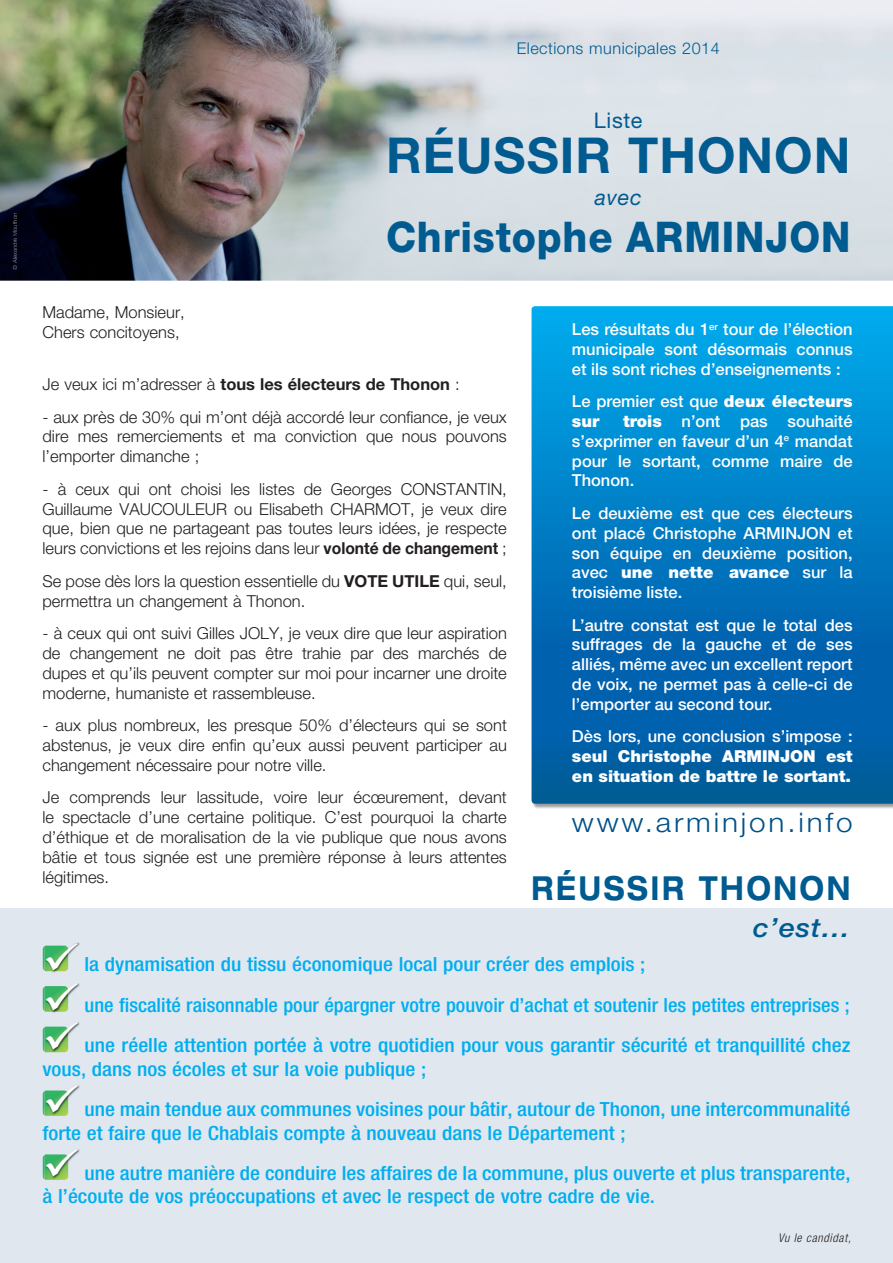
<style>
.page{position:relative;width:893px;height:1263px;background:#fff}
.page>*{position:absolute;margin:0;border:0;box-sizing:border-box;transform-origin:0 0}
.t1{font:700 49.5px "Helvetica Neue LT Std";letter-spacing:.02em;color:#005b90}
.t2{font:800 42.3px "Helvetica Neue LT Std";letter-spacing:.02em;color:#005b90;scale:.93 1}
.t3{font:700 expanded 33.15px "Helvetica Neue LT Std";letter-spacing:.11em;color:#005b90;scale:.77 1}
.t4{font:300 27px "Helvetica Neue LT Std";letter-spacing:.095em;color:#005089;scale:1.1 1}
.t5{font:italic 500 26.4px "Helvetica Neue LT Std";color:#005b90;scale:1.09 1}
.t6{font:21.6px "Helvetica Neue LT Std";letter-spacing:.03em;color:#005b90}
.t7{font:italic 21.6px "Helvetica Neue LT Std";color:#005b90}
.t8{font:500 condensed 19.5px/23.4px "Helvetica Neue LT Std";color:#00aeef;scale:1.1 1}
.t9{font:500 condensed 19.5px "Helvetica Neue LT Std";color:#00aeef;scale:1.05 1}
.t10{font:300 16.5px/19.8px "Helvetica Neue LT Std";color:#231f20;text-align:justify}
.t11{font:500 16.5px/19.8px "Helvetica Neue LT Std";color:#fff;text-align:justify}
.t12{font:900 16.5px/19.8px "Helvetica Neue LT Std";color:#fff}
.t13{font:700 16.5px "Helvetica Neue LT Std";color:#231f20}
.t14{font:300 16.2px "Helvetica Neue LT Std";letter-spacing:.03em;color:#005b90}
.t15{font:italic 300 condensed 12px "Helvetica Neue LT Std";letter-spacing:.06em;color:#231f20}
.t16{font:300 6px "Helvetica Neue LT Std";color:#a5a3aa}
.s1{color:#a4a1a9}
.s2{color:#a6a3ac}
.s3{color:#a5a2ad}
.s4{font-weight:300}
.s5{font-weight:700}
.s6{font-weight:500}
.s7{font-weight:900}
.s8{color:#fff}
</style>
<div class="page">
<div style="left:0;top:909px;width:893px;height:354px;background:#e0e7ef"></div>
<img style="left:0;top:0;width:893px;height:281px">
<svg style="left:531px;top:306px;width:362px;height:498px;background:#007bc1"></svg>
<img style="left:13px;top:213px;width:4px;height:56px">
<svg style="left:43px;top:946px;width:2px;height:25px"></svg>
<img style="left:45px;top:942px;width:35px;height:31px">
<img style="left:45px;top:945px;width:23px;height:26px">
<svg style="left:43px;top:986px;width:2px;height:25px"></svg>
<img style="left:53px;top:983px;width:27px;height:30px">
<img style="left:45px;top:986px;width:23px;height:26px">
<svg style="left:43px;top:1027px;width:2px;height:25px"></svg>
<img style="left:68px;top:1022px;width:12px;height:27px">
<img style="left:45px;top:1026px;width:23px;height:26px">
<svg style="left:43px;top:1091px;width:24px;height:25px"></svg>
<img style="left:68px;top:1085px;width:12px;height:28px">
<img style="left:45px;top:1090px;width:23px;height:25px">
<svg style="left:43px;top:1155px;width:24px;height:25px"></svg>
<img style="left:68px;top:1149px;width:12px;height:28px">
<img style="left:45px;top:1154px;width:23px;height:25px">
<p class="t16" style="left:13px;top:270px;width:58px;rotate:-90deg"><span class="s1">© Alex</span><span class="s2">andre</span> Moutho<span class="s3">n</span></p>
<p class="t14" style="left:517px;top:42px;width:204px">Elections municipales 2014</p>
<h3 class="t6" style="left:594px;top:112px;width:50px">Liste</h3>
<h1 class="t1" style="left:386px;top:137px;width:466px">RÉUSSIR THONON</h1>
<h3 class="t7" style="left:595px;top:189px;width:48px">avec</h3>
<h2 class="t2" style="left:386px;top:221px;width:501px">Christophe ARMINJON</h2>
<p class="t10" style="left:43px;top:304px;width:144px">Madame, Monsieur,<br>Chers concitoyens,</p>
<p class="t13" style="left:43px;top:378px;width:419px"><span class="s4">Je veux ici m’adresser à</span> tous les électeurs de Thonon <span class="s4">:</span></p>
<p class="t10" style="left:43px;top:408px;width:466px">- aux près de 30% qui m’ont déjà accordé leur confiance, je veux dire mes remerciements et ma conviction que nous pouvons l’emporter dimanche ;</p>
<p class="t10" style="left:43px;top:480px;width:466px">- à ceux qui ont choisi les listes de Georges CONSTANTIN, Guillaume VAUCOULEUR ou Elisabeth CHARMOT, je veux dire que, bien que ne partageant pas toutes leurs idées, je respecte leurs convictions et les rejoins dans leur <span class="s5">volonté de changement</span> ;</p>
<p class="t10" style="left:43px;top:572px;width:466px">Se pose dès lors la question essentielle du <span class="s5">VOTE UTILE</span> qui, seul, permettra un changement à Thonon.</p>
<p class="t10" style="left:43px;top:625px;width:466px">- à ceux qui ont suivi Gilles JOLY, je veux dire que leur aspiration de changement ne doit pas être trahie par des marchés de dupes et qu’ils peuvent compter sur moi pour incarner une droite moderne, humaniste et rassembleuse.</p>
<p class="t10" style="left:43px;top:717px;width:466px">- aux plus nombreux, les presque 50% d’électeurs qui se sont abstenus, je veux dire enfin qu’eux aussi peuvent participer au changement nécessaire pour notre ville.</p>
<p class="t10" style="left:43px;top:789px;width:466px">Je comprends leur lassitude, voire leur écœurement, devant le spectacle d’une certaine politique. C’est pourquoi la charte d’éthique et de moralisation de la vie publique que nous avons bâtie et tous signée est une première réponse à leurs attentes légitimes.</p>
<p class="t11" style="left:572px;top:320px;width:282px">Les résultats du 1<sup>er</sup> tour de l’élection municipale sont désormais connus et ils sont riches d’enseignements :</p>
<p class="t12" style="left:572px;top:393px;width:282px"><span class="s6">Le premier est que</span> deux électeurs sur</p>
<p class="t11" style="left:572px;top:412px;width:282px;text-indent:51px"><span class="s7">trois</span> n’ont pas souhaité s’exprimer en faveur d’un 4<sup>e</sup> mandat pour le sortant, comme maire de Thonon.</p>
<p class="t11" style="left:572px;top:504px;width:282px">Le deuxième est que ces électeurs ont placé Christophe ARMINJON et son équipe en deuxième position, avec <span class="s7">une nette avance</span> sur la troisième liste.</p>
<p class="t11" style="left:572px;top:616px;width:282px">L’autre constat est que le total des suffrages de la gauche et de ses alliés, même avec un excellent report de voix, ne permet pas à celle-ci de l’emporter au second tour.</p>
<p class="t11" style="left:572px;top:728px;width:282px">Dès lors, une conclusion s’impose :</p>
<p class="t12" style="left:572px;top:748px;width:282px">seul Christophe ARMINJON est en situation de battre le sortant.</p>
<h3 class="t4" style="left:572px;top:812px;width:257px">www.arminjon.info</h3>
<h3 class="t3" style="left:531px;top:876px;width:416px">RÉUSSIR THONON</h3>
<h3 class="t5" style="left:753px;top:918px;width:91px">c’est…</h3>
<p class="t8" style="left:43px;top:954px;width:550px"><span class="s8">✓</span> la dynamisation du tissu économique local pour créer des emplois ;</p>
<p class="t9" style="left:43px;top:998px;width:770px"><span class="s8">✓</span> une fiscalité raisonnable pour épargner votre pouvoir d’achat et soutenir les petites entreprises ;</p>
<p class="t8" style="left:43px;top:1035px;width:736px"><span class="s8">✓</span> une réelle attention portée à votre quotidien pour vous garantir sécurité et tranquillité chez vous, dans nos écoles et sur la voie publique ;</p>
<p class="t8" style="left:43px;top:1099px;width:736px"><span class="s8">✓</span> une main tendue aux communes voisines pour bâtir, autour de Thonon, une intercommunalité forte et faire que le Chablais compte à nouveau dans le Département ;</p>
<p class="t8" style="left:43px;top:1163px;width:736px"><span class="s8">✓</span> une autre manière de conduire les affaires de la commune, plus ouverte et plus transparente, à l’écoute de vos préoccupations et avec le respect de votre cadre de vie.</p>
<p class="t15" style="left:778px;top:1233px;width:74px">Vu le candidat,</p>
</div>
